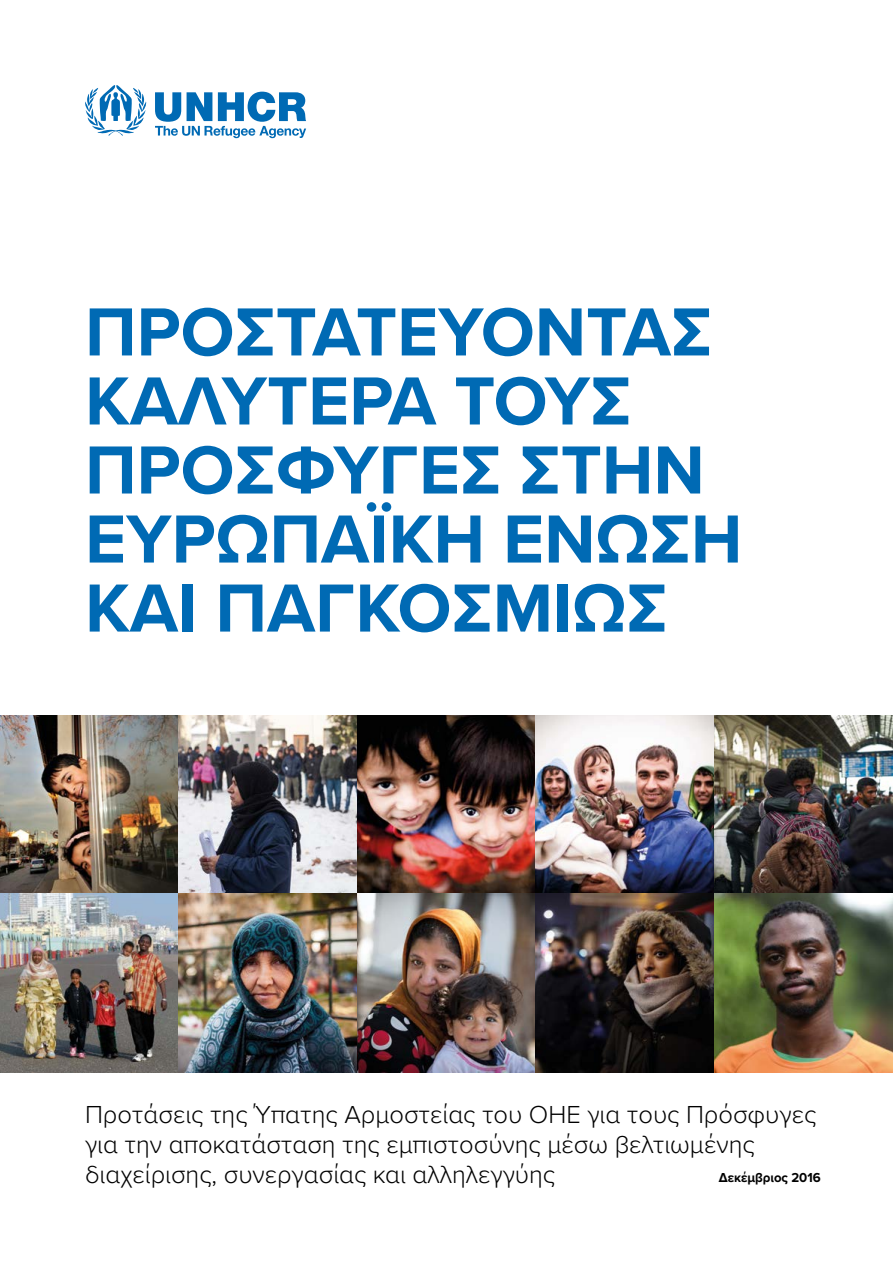
<style>
.page{position:relative;width:893px;height:1263px;background:#fff}
.page>*{position:absolute;margin:0;border:0;box-sizing:border-box;transform-origin:0 0}
.t1{font:700 70.5px/69px "Proxima Nova";color:#006ab4}
.t2{font:300 25.5px/30px "Proxima Nova";color:#000}
.t3{font:700 13.5px "Proxima Nova";color:#000}
</style>
<div class="page">
<img style="left:0;top:715px;width:893px;height:357px">
<svg style="left:85px;top:85px;width:62px;height:51px"></svg>
<svg style="left:155px;top:92px;width:151px;height:46px"></svg>
<h1 class="t1" style="left:85px;top:300px;width:659px">ΠΡΟΣΤΑΤΕΥΟΝΤΑΣ<br>ΚΑΛΥΤΕΡΑ ΤΟΥΣ<br>ΠΡΟΣΦΥΓΕΣ ΣΤΗΝ<br>ΕΥΡΩΠΑΪΚΗ ΕΝΩΣΗ<br>ΚΑΙ ΠΑΓΚΟΣΜΙΩΣ</h1>
<p class="t2" style="left:85px;top:1100px;width:733px">Προτάσεις της Ύπατης Αρμοστείας του ΟΗΕ για τους Πρόσφυγες για την αποκατάσταση της εμπιστοσύνης μέσω βελτιωμένης διαχείρισης, συνεργασίας και αλληλεγγύης</p>
<p class="t3" style="left:719px;top:1169px;width:103px">Δεκέμβριος 2016</p>
</div>
